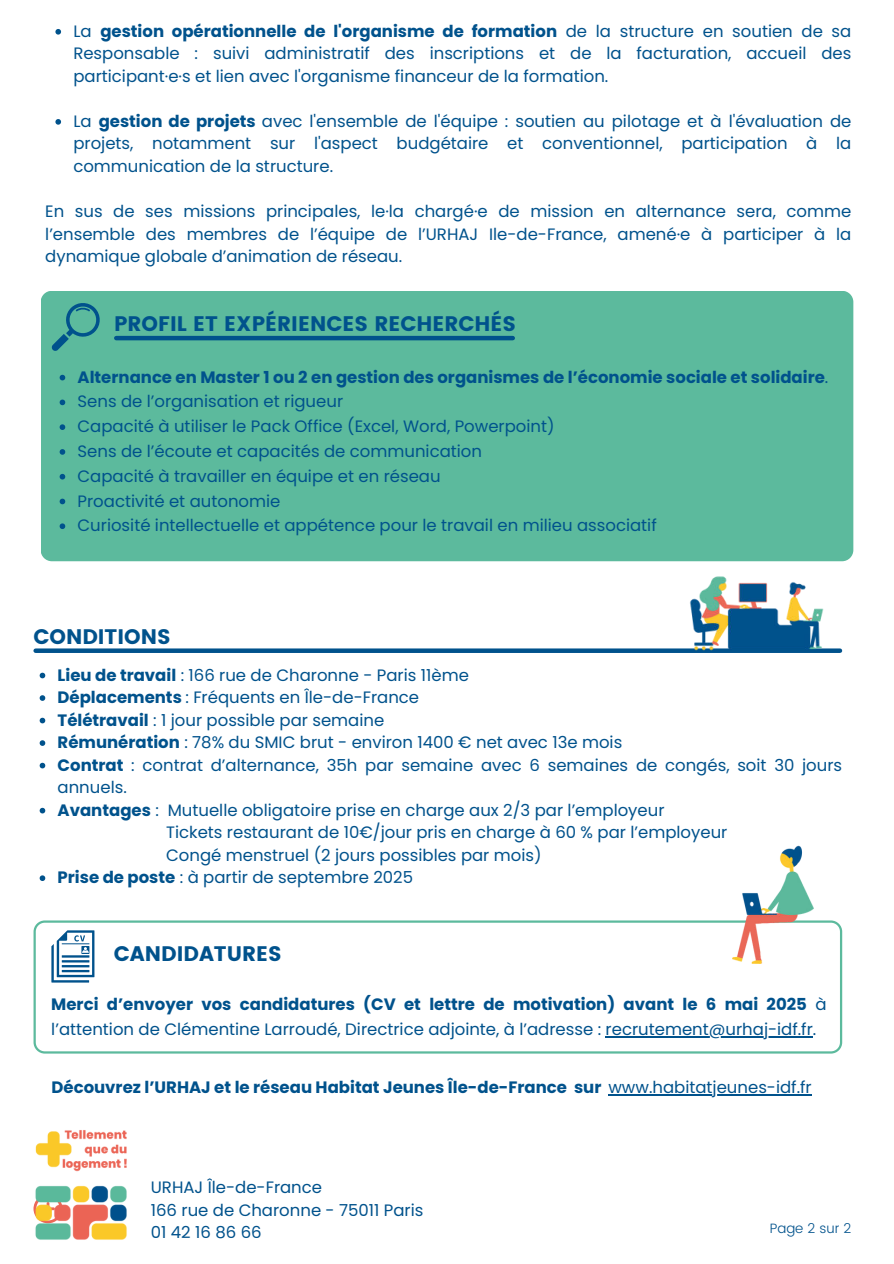
<style>
.page{position:relative;width:894px;height:1264px;background:#fff}
.page>*{position:absolute;margin:0;border:0;box-sizing:border-box;transform-origin:0 0}
.t1{font:21px "Poppins";color:#00528c}
.t2{font:16.5px/22.5px "Poppins";color:#00528c;text-align:justify}
.t3{font:700 16.5px "Poppins";color:#00528c}
.t4{font:300 13.5px "Poppins";color:#00528c}
.s1{font-weight:700}
.s2{font-weight:400}
</style>
<div class="page">
<svg style="left:55px;top:29px;width:6px;height:6px"></svg>
<svg style="left:55px;top:119px;width:6px;height:6px"></svg>
<div style="left:41px;top:291px;width:812px;height:270px;background:#5cba9d;border-radius:11px"></div>
<svg style="left:60px;top:375px;width:5px;height:5px"></svg>
<svg style="left:60px;top:399px;width:5px;height:6px"></svg>
<svg style="left:60px;top:424px;width:5px;height:6px"></svg>
<svg style="left:60px;top:449px;width:5px;height:6px"></svg>
<svg style="left:60px;top:474px;width:5px;height:5px"></svg>
<svg style="left:60px;top:498px;width:5px;height:6px"></svg>
<svg style="left:60px;top:523px;width:5px;height:6px"></svg>
<svg style="left:51px;top:303px;width:49px;height:48px"></svg>
<hr style="left:116px;top:336px;width:396px;height:4px;background:#00528c">
<div style="left:36px;top:648px;width:803px;height:5px;background:#00528c"></div>
<svg style="left:34px;top:920px;width:808px;height:133px"></svg>
<img style="left:703px;top:845px;width:140px;height:189px">
<svg style="left:51px;top:930px;width:43px;height:52px"></svg>
<img style="left:689px;top:561px;width:134px;height:90px">
<hr style="left:605px;top:1036px;width:207px;height:1px;background:#00528c">
<hr style="left:608px;top:1094px;width:203px;height:1px;background:#00528c">
<svg style="left:40px;top:672px;width:5px;height:6px"></svg>
<svg style="left:40px;top:695px;width:5px;height:6px"></svg>
<svg style="left:40px;top:717px;width:5px;height:6px"></svg>
<svg style="left:40px;top:740px;width:5px;height:6px"></svg>
<svg style="left:40px;top:762px;width:5px;height:6px"></svg>
<svg style="left:40px;top:807px;width:5px;height:6px"></svg>
<svg style="left:40px;top:875px;width:5px;height:6px"></svg>
<img style="left:33px;top:1130px;width:94px;height:110px">
<p class="t2" style="left:73px;top:20px;width:779px">La <span class="s1">gestion opérationnelle de l'organisme de formation</span> de la structure en soutien de sa Responsable : suivi administratif des inscriptions et de la facturation, accueil des participant·e·s et lien avec l'organisme financeur de la formation.</p>
<p class="t2" style="left:73px;top:110px;width:779px">La <span class="s1">gestion de projets</span> avec l'ensemble de l'équipe : soutien au pilotage et à l'évaluation de projets, notamment sur l'aspect budgétaire et conventionnel, participation à la communication de la structure.</p>
<p class="t2" style="left:45px;top:200px;width:807px">En sus de ses missions principales, le·la chargé·e de mission en alternance sera, comme l’ensemble des membres de l’équipe de l’URHAJ Ile-de-France, amené·e à participer à la dynamique globale d’animation de réseau.</p>
<p class="t1" style="left:114px;top:312px;width:403px">PROFIL ET EXPÉRIENCES RECHERCHÉS</p>
<p class="t2" style="left:78px;top:364px;width:752px;line-height:24.8px;text-align:left"><span class="s1">Alternance en Master 1 ou 2 en gestion des organismes de l’économie sociale et solidaire</span>.<br>Sens de l’organisation et rigueur<br>Capacité à utiliser le Pack Office (Excel, Word, Powerpoint)<br>Sens de l’écoute et capacités de communication<br>Capacité à travailler en équipe et en réseau<br>Proactivité et autonomie<br>Curiosité intellectuelle et appétence pour le travail en milieu associatif</p>
<p class="t1" style="left:33px;top:624px;width:139px">CONDITIONS</p>
<p class="t2" style="left:58px;top:663px;width:412px"><span class="s1">Lieu de travail</span> : 166 rue de Charonne - Paris 11ème</p>
<p class="t2" style="left:58px;top:686px;width:363px"><span class="s1">Déplacements</span> : Fréquents en Île-de-France</p>
<p class="t2" style="left:58px;top:708px;width:328px"><span class="s1">Télétravail</span> : 1 jour possible par semaine</p>
<p class="t2" style="left:58px;top:731px;width:566px"><span class="s1">Rémunération</span> : 78% du SMIC brut - environ 1400 € net avec 13e mois</p>
<p class="t2" style="left:58px;top:753px;width:785px"><span class="s1">Contrat</span> : contrat d’alternance, 35h par semaine avec 6 semaines de congés, soit 30 jours</p>
<p class="t2" style="left:58px;top:776px;width:71px">annuels.</p>
<p class="t2" style="left:58px;top:798px;width:608px"><span class="s1">Avantages</span> : Mutuelle obligatoire prise en charge aux 2/3 par l’employeur</p>
<p class="t2" style="left:166px;top:821px;width:562px">Tickets restaurant de 10€/jour pris en charge à 60 % par l’employeur</p>
<p class="t2" style="left:166px;top:843px;width:377px">Congé menstruel (2 jours possibles par mois)</p>
<p class="t2" style="left:58px;top:866px;width:357px"><span class="s1">Prise de poste</span> : à partir de septembre 2025</p>
<p class="t1" style="left:114px;top:941px;width:169px">CANDIDATURES</p>
<p class="t2" style="left:51px;top:992px;width:776px;line-height:24.8px"><span class="s1">Merci d’envoyer vos candidatures (CV et lettre de motivation) avant le 6 mai 2025</span> à l’attention de Clémentine Larroudé, Directrice adjointe, à l’adresse : recrutement@urhaj-idf.fr.</p>
<p class="t3" style="left:51px;top:1077px;width:761px">Découvrez l’URHAJ et le réseau Habitat Jeunes Île-de-France sur <span class="s2">www.habitatjeunes-idf.fr</span></p>
<p class="t2" style="left:151px;top:1176px;width:274px;text-align:left">URHAJ Île-de-France<br>166 rue de Charonne - 75011 Paris<br>01 42 16 86 66</p>
<p class="t4" style="left:769px;top:1218px;width:83px">Page 2 sur 2</p>
</div>
